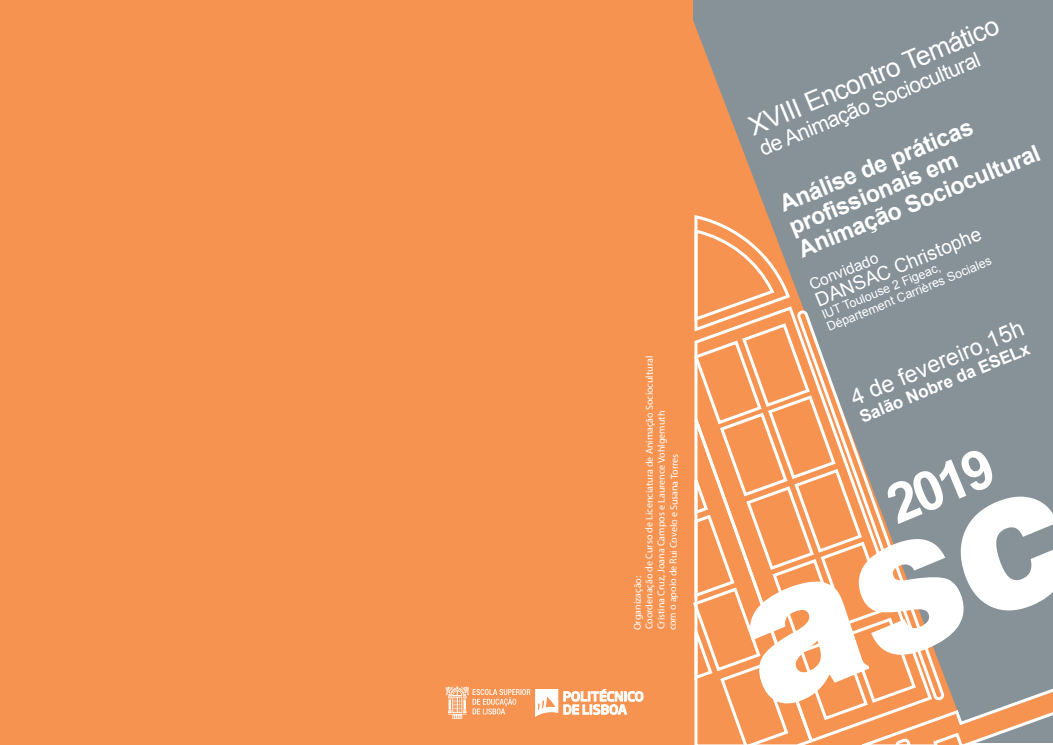
<style>
.page{position:relative;width:1053px;height:745px;background:#fff}
.page>*{position:absolute;margin:0;border:0;box-sizing:border-box;transform-origin:0 0}
.t1{font:700 54.7px "Arial";color:#fff}
.t2{font:26.4px "Arial";color:#fff}
.t3{font:700 23.4px/24.5px "Arial";color:#fff}
.t4{font:23px "Arial";color:#fff}
.t5{font:21.2px "Arial";color:#fff}
.t6{font:19.1px "Arial";color:#fff}
.t7{font:700 17px "Arial";color:#fff}
.t8{font:15.3px "Arial";color:#fff}
.t9{font:12.4px/13.1px "Arial";color:#fff}
.t10{font:10px/11.8px "Myriad Pro";color:#fff}
</style>
<div class="page">
<div style="left:0;top:0;width:694px;height:744px;background:#f69351"></div>
<svg style="left:693px;top:2px;width:359px;height:211px;background:#909191"></svg>
<svg style="left:693px;top:213px;width:359px;height:531px;background:#bc9b85"></svg>
<svg style="left:748px;top:496px;width:304px;height:208px"></svg>
<svg style="left:445px;top:686px;width:198px;height:32px"></svg>
<p class="t10" style="left:631px;top:630px;width:276px;rotate:-90deg">Organização:<br>Coordenação de Curso de Licenciatura de Animação Sociocultural<br>Cristina Cruz, Joana Campos e Laurence Vohlgemuth</p>
<p class="t10" style="left:666px;top:630px;width:178px;rotate:-89deg">com o apoio de Rui Covelo e Susana Torres</p>
<h2 class="t2" style="left:743px;top:112px;width:270px;rotate:-23deg">XVIII Encontro Temático</h2>
<h3 class="t5" style="left:755px;top:137px;width:239px;rotate:-23deg">de Animação Sociocultural</h3>
<h3 class="t3" style="left:776px;top:193px;width:261px;rotate:-22deg">Análise de práticas profissionais em<br>Animação Sociocultural</h3>
<h3 class="t8" style="left:806px;top:275px;width:75px;rotate:-22deg">Convidado</h3>
<h3 class="t6" style="left:811px;top:288px;width:179px;rotate:-22deg">DANSAC Christophe</h3>
<p class="t9" style="left:819px;top:308px;width:178px;rotate:-22deg">IUT Toulouse 2 Figeac,<br>Département Carrières Sociales</p>
<h3 class="t4" style="left:846px;top:385px;width:187px;rotate:-23deg">4 de fevereiro,15h</h3>
<h3 class="t7" style="left:856px;top:407px;width:184px;rotate:-23deg">Salão Nobre da ESELx</h3>
<h1 class="t1" style="left:875px;top:473px;width:112px;rotate:-23deg">2019</h1>
</div>
